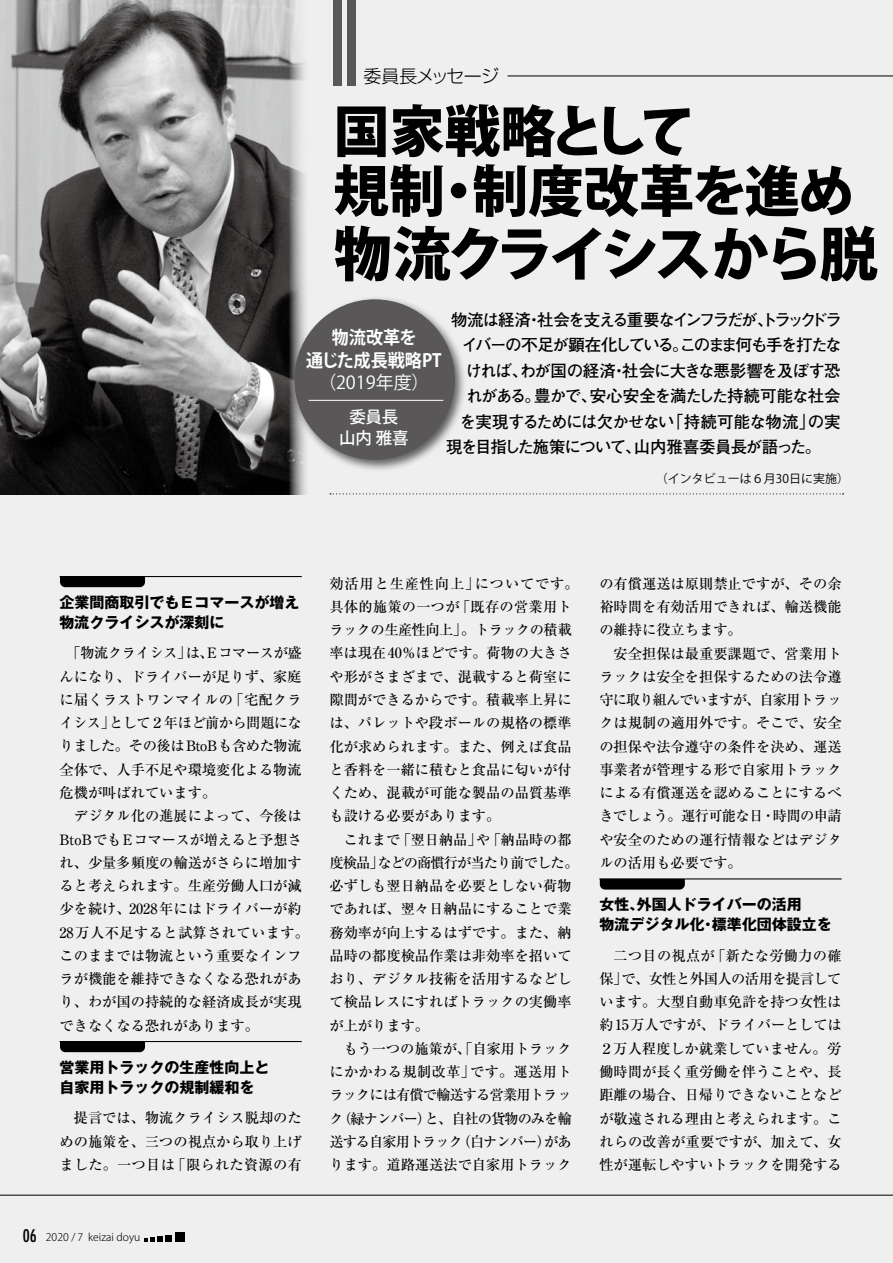
<style>
.page{position:relative;width:893px;height:1263px;background:#efefef}
.page>*{position:absolute;margin:0;border:0;box-sizing:border-box;transform-origin:0 0}
.t1{font:800 58.5px "Koz Go Pro";letter-spacing:-.08em;color:#000}
.t2{font:800 55.5px/60px "Koz Go Pro";color:#000}
.t3{font:700 18px/22.5px "Koz Go Pro";color:#fff;text-align:center;scale:.95 1}
.t4{font:300 18px "Shin Go Pro";letter-spacing:-.035em;color:#000}
.t5{font:18px "Koz Go Pro";color:#fff}
.t6{font:700 16.5px "Futo Go B101 Pro";letter-spacing:-.075em;color:#000}
.t7{font:700 16.5px "Futo Go B101 Pro";letter-spacing:-.12em;color:#000}
.t8{font:700 16.5px "Futo Go B101 Pro";letter-spacing:-.1em;color:#000}
.t9{font:700 16.5px "Futo Go B101 Pro";letter-spacing:-.055em;color:#000}
.t10{font:700 16.5px "Futo Go B101 Pro";letter-spacing:-.05em;color:#000}
.t11{font:500 16.5px/21px "Koz Go Pro";letter-spacing:-.01em;color:#fff;text-align:center}
.t12{font:700 15px/20.2px "Gothic MB101 Pr 6";color:#000}
.t13{font:500 14.25px/23.2px "Ryumin Pro";color:#000;text-align:justify}
.t14{font:12px "Koz Go Pro";color:#000}
.t15{font:300 10.5px "Koz Go Pro";color:#000}
.s1{font-family:"Futura";font-weight:500;font-stretch:condensed;font-size:16.95px}
</style>
<div class="page">
<hr style="left:508px;top:76px;width:385px;height:1px;background:#000">
<div style="left:334px;top:0;width:8px;height:85px;background:#595757"></div>
<div style="left:347px;top:0;width:8px;height:85px;background:#595757"></div>
<hr style="left:0;top:1195px;width:893px;height:1px;background:#000">
<svg style="left:144px;top:1236px;width:18px;height:5px"></svg>
<div style="left:165px;top:1235px;width:7px;height:6px;background:#000"></div>
<div style="left:175px;top:1232px;width:9px;height:9px;background:#000"></div>
<img style="left:0;top:0;width:306px;height:495px">
<div style="left:290px;top:295px;width:177px;height:177px;background:#000;opacity:.6"></div>
<div style="left:294px;top:299px;width:161px;height:161px;background:#595757;border-radius:50%"></div>
<hr style="left:309px;top:400px;width:134px;height:1px;background:#fff">
<svg style="left:60px;top:577px;width:85px;height:10px"></svg>
<hr style="left:60px;top:576px;width:242px;height:1px;background:#000">
<svg style="left:600px;top:879px;width:85px;height:10px"></svg>
<hr style="left:599px;top:878px;width:243px;height:1px;background:#000">
<svg style="left:60px;top:1042px;width:85px;height:10px"></svg>
<hr style="left:60px;top:1041px;width:242px;height:1px;background:#000">
<svg style="left:330px;top:493px;width:514px;height:1px"></svg>
<p class="t4" style="left:363px;top:61px;width:137px">委員長メッセージ</p>
<h2 class="t2" style="left:334px;top:105px;width:522px">国家戦略として<br>規制・制度改革を進め</h2>
<h1 class="t1" style="left:334px;top:216px;width:546px">物流クライシスから脱</h1>
<p class="t7" style="left:451px;top:306px;width:393px">物流は経済・社会を支える重要なインフラだが、トラックドラ</p>
<p class="t8" style="left:461px;top:332px;width:382px">イバーの不足が顕在化している。このまま何も手を打たな</p>
<p class="t9" style="left:466px;top:357px;width:376px">ければ、わが国の経済・社会に大きな悪影響を及ぼす恐</p>
<p class="t6" style="left:467px;top:383px;width:376px">れがある。豊かで、安心安全を満たした持続可能な社会</p>
<p class="t10" style="left:460px;top:408px;width:382px">を実現するためには欠かせない「持続可能な物流」の実</p>
<p class="t6" style="left:446px;top:434px;width:377px">現を目指した施策について、山内雅喜委員長が語った。</p>
<p class="t3" style="left:306px;top:328px;width:144px">物流改革を<br>通じた成長戦略PT</p>
<p class="t5" style="left:318px;top:371px;width:112px">（2019年度）</p>
<p class="t11" style="left:339px;top:407px;width:71px">委員長<br>山内 雅喜</p>
<p class="t14" style="left:656px;top:471px;width:195px">（インタビューは６月30日に実施）</p>
<p class="t12" style="left:60px;top:591px;width:241px">企業間商取引でもＥコマースが増え物流クライシスが深刻に</p>
<p class="t13" style="left:60px;top:640px;width:244px;text-indent:7px">「物流クライシス」は、Eコマースが盛んになり、ドライバーが足りず、家庭に届くラストワンマイルの「宅配クライシス」として２年ほど前から問題になりました。その後はBtoBも含めた物流全体で、人手不足や環境変化よる物流危機が叫ばれています。</p>
<p class="t13" style="left:60px;top:803px;width:251px;text-align:left;text-indent:14px">デジタル化の進展によって、今後は<br>BtoBでもEコマースが増えると予想され、少量多頻度の輸送がさらに増加すると考えられます。生産労働人口が減少を続け、2028年にはドライバーが約<br>28万人不足すると試算されています。このままでは物流という重要なインフラが機能を維持できなくなる恐れがあり、わが国の持続的な経済成長が実現できなくなる恐れがあります。</p>
<p class="t12" style="left:60px;top:1056px;width:211px">営業用トラックの生産性向上と自家用トラックの規制緩和を</p>
<p class="t13" style="left:60px;top:1105px;width:244px;text-indent:14px">提言では、物流クライシス脱却のための施策を、三つの視点から取り上げました。一つ目は「限られた資源の有</p>
<p class="t15" style="left:23px;top:1230px;width:119px"><span class="s1">06</span> 2020 / 7 keizai doyu</p>
<p class="t13" style="left:329px;top:571px;width:251px;text-align:left">効活用と生産性向上」についてです。具体的施策の一つが「既存の営業用トラックの生産性向上」。トラックの積載率は現在 40％ほどです。荷物の大きさや形がさまざまで、混載すると荷室に隙間ができるからです。積載率上昇には、パレットや段ボールの規格の標準化が求められます。また、例えば食品と香料を一緒に積むと食品に匂いが付くため、混載が可能な製品の品質基準も設ける必要があります。</p>
<p class="t13" style="left:329px;top:826px;width:251px;text-align:left;text-indent:14px">これまで「翌日納品」や「納品時の都度検品」などの商慣行が当たり前でした。必ずしも翌日納品を必要としない荷物であれば、翌々日納品にすることで業務効率が向上するはずです。また、納品時の都度検品作業は非効率を招いており、デジタル技術を活用するなどして検品レスにすればトラックの実働率が上がります。</p>
<p class="t13" style="left:329px;top:1036px;width:244px;text-indent:14px">もう一つの施策が、「自家用トラックにかかわる規制改革」です。運送用トラックには有償で輸送する営業用トラック（緑ナンバー）と、自社の貨物のみを輸送する自家用トラック（白ナンバー）があります。道路運送法で自家用トラック</p>
<p class="t13" style="left:599px;top:571px;width:244px">の有償運送は原則禁止ですが、その余裕時間を有効活用できれば、輸送機能の維持に役立ちます。</p>
<p class="t13" style="left:599px;top:641px;width:244px;text-indent:14px">安全担保は最重要課題で、営業用トラックは安全を担保するための法令遵守に取り組んでいますが、自家用トラックは規制の適用外です。そこで、安全の担保や法令遵守の条件を決め、運送事業者が管理する形で自家用トラックによる有償運送を認めることにするべきでしょう。運行可能な日・時間の申請や安全のための運行情報などはデジタルの活用も必要です。</p>
<p class="t12" style="left:599px;top:894px;width:234px">女性、外国人ドライバーの活用<br>物流デジタル化・標準化団体設立を</p>
<p class="t13" style="left:599px;top:943px;width:244px;text-indent:14px">二つ目の視点が「新たな労働力の確保」で、女性と外国人の活用を提言しています。大型自動車免許を持つ女性は約 15万人ですが、ドライバーとしては２万人程度しか就業していません。労働時間が長く重労働を伴うことや、長距離の場合、日帰りできないことなどが敬遠される理由と考えられます。これらの改善が重要ですが、加えて、女性が運転しやすいトラックを開発する</p>
</div>
